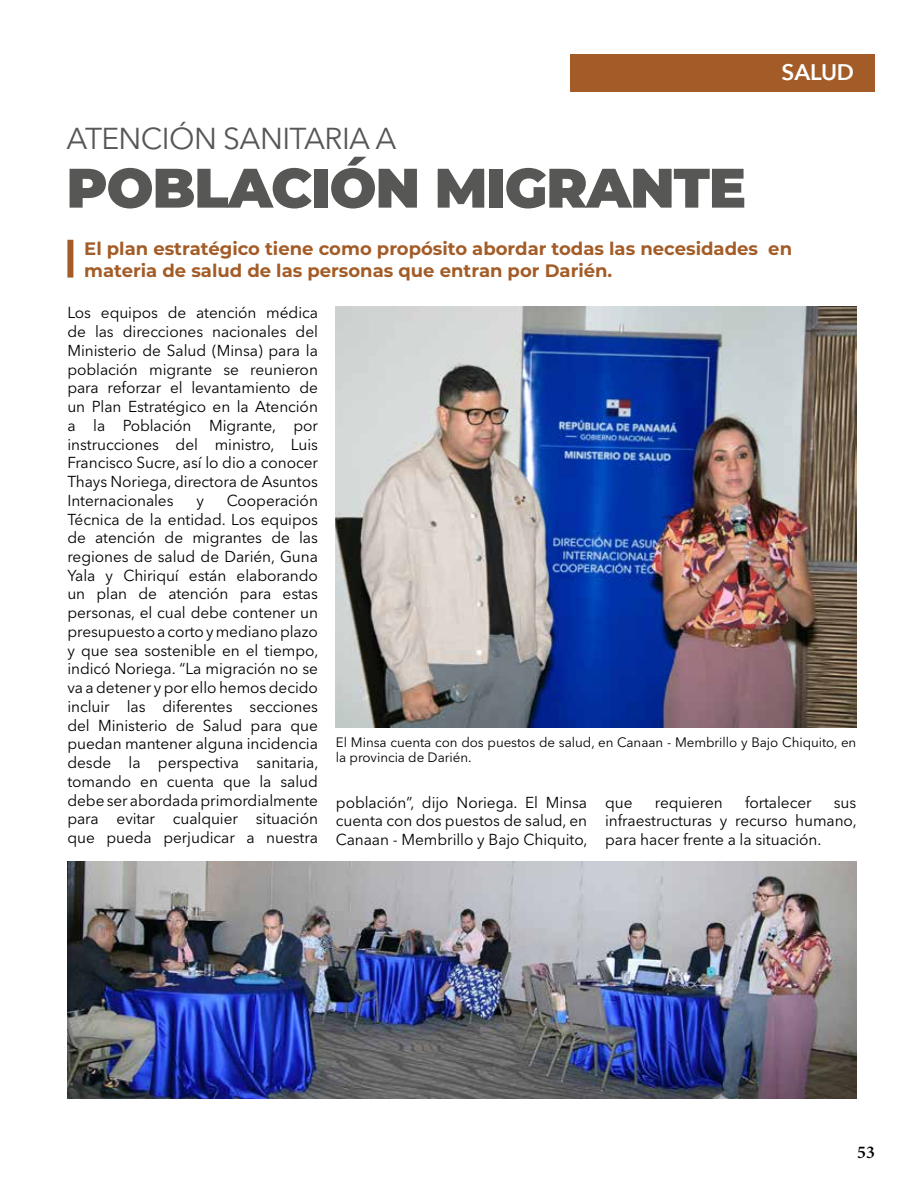
<style>
.page{position:relative;width:918px;height:1188px;background:#fff}
.page>*{position:absolute;margin:0;border:0;box-sizing:border-box;transform-origin:0 0}
.t1{font:900 55.5px "Montserrat";letter-spacing:-.02em;color:#575756}
.t2{font:30px "Avenir Next LT Pro";letter-spacing:-.02em;color:#575756}
.t3{font:600 22.5px "Avenir Next";letter-spacing:-.005em;color:#fff}
.t4{font:700 18px/21.6px "Montserrat";color:#a35c27}
.t5{font:600 18px "Minion Pro";color:#000}
.t6{font:15.75px/18.8px "Avenir Next LT Pro";letter-spacing:-.005em;color:#000;text-align:justify}
.t7{font:13.5px/15px "Avenir Next LT Pro";letter-spacing:-.005em;color:#000}
</style>
<div class="page">
<div style="left:570px;top:54px;width:305px;height:38px;background:#a35c27"></div>
<div style="left:67px;top:240px;width:6px;height:38px;background:#a35c27"></div>
<img style="left:336px;top:306px;width:520px;height:422px">
<img style="left:68px;top:861px;width:789px;height:237px">
<h3 class="t3" style="left:782px;top:52px;width:74px">SALUD</h3>
<h2 class="t2" style="left:66px;top:121px;width:332px">ATENCIÓN SANITARIA A</h2>
<h1 class="t1" style="left:66px;top:146px;width:681px">POBLACIÓN MIGRANTE</h1>
<p class="t4" style="left:84px;top:237px;width:709px">El plan estratégico tiene como propósito abordar todas las necesidades en materia de salud de las personas que entran por Darién.</p>
<p class="t6" style="left:67px;top:303px;width:252px">Los equipos de atención médica de las direcciones nacionales del Ministerio de Salud (Minsa) para la población migrante se reunieron para reforzar el levantamiento de un Plan Estratégico en la Atención a la Población Migrante, por instrucciones del ministro, Luis Francisco Sucre, así lo dio a conocer Thays Noriega, directora de Asuntos Internacionales</p>
<p class="t6" style="left:67px;top:491px;width:253px;text-indent:159px">Cooperación Técnica de la entidad. Los equipos de atención de migrantes de las regiones de salud de Darién, Guna Yala y Chiriquí están elaborando un plan de atención para estas personas, el cual debe contener un presupuesto a corto y mediano plazo y que sea sostenible en el tiempo, indicó Noriega. “La migración no se va a detener y por ello hemos decido incluir las diferentes secciones del Ministerio de Salud para que puedan mantener alguna incidencia desde la perspectiva sanitaria, tomando en cuenta que la salud debe ser abordada primordialmente para evitar cualquier situación que pueda perjudicar a nuestra</p>
<p class="t6" style="left:196px;top:491px;width:9px">y</p>
<p class="t7" style="left:336px;top:735px;width:522px">El Minsa cuenta con dos puestos de salud, en Canaan - Membrillo y Bajo Chiquito, en la provincia de Darién.</p>
<p class="t6" style="left:336px;top:793px;width:253px">población”, dijo Noriega. El Minsa cuenta con dos puestos de salud, en Canaan - Membrillo y Bajo Chiquito,</p>
<p class="t6" style="left:605px;top:793px;width:29px">que</p>
<p class="t6" style="left:655px;top:793px;width:70px">requieren</p>
<p class="t6" style="left:745px;top:793px;width:68px">fortalecer</p>
<p class="t6" style="left:605px;top:793px;width:253px;text-indent:229px">sus infraestructuras y recurso humano, para hacer frente a la situación.</p>
<p class="t5" style="left:857px;top:1140px;width:19px">53</p>
</div>
